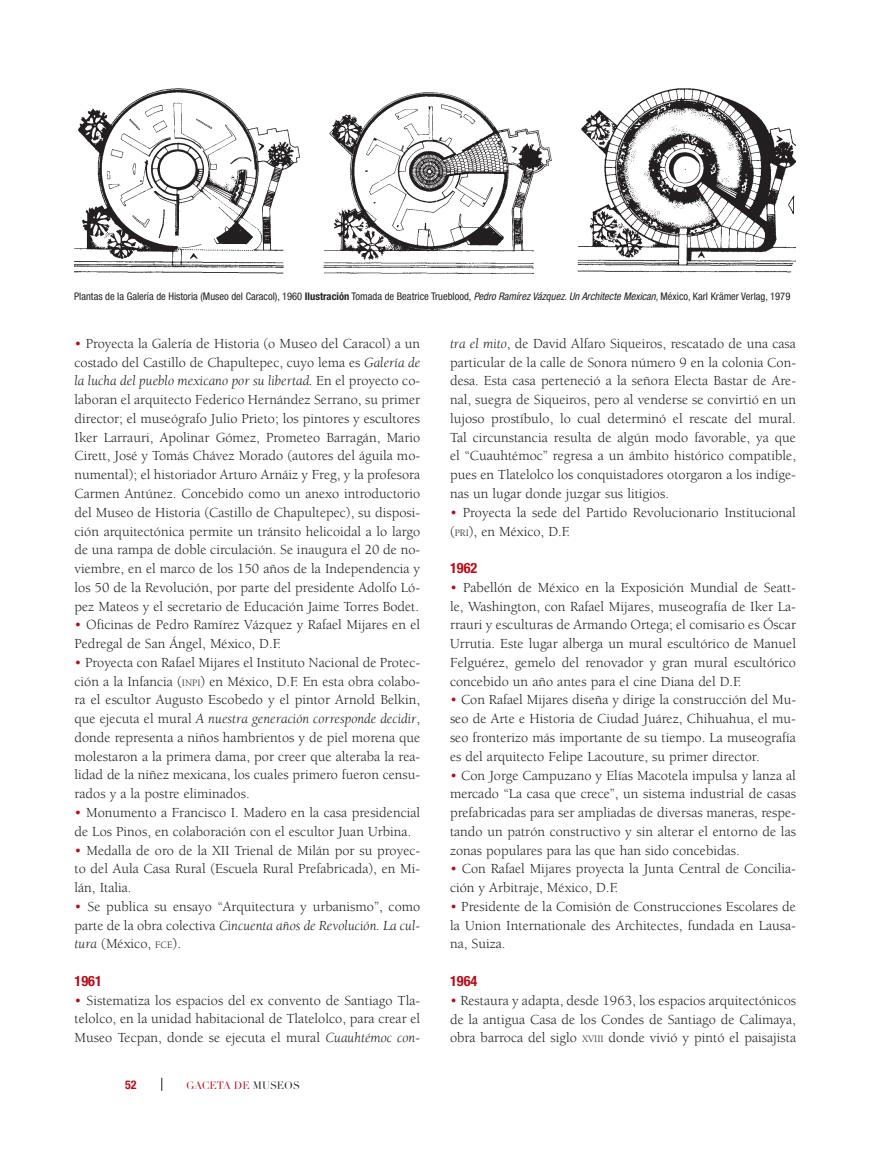
<style>
.page{position:relative;width:881px;height:1149px;background:#fff}
.page>*{position:absolute;margin:0;border:0;box-sizing:border-box;transform-origin:0 0}
.t1{font:14.25px/18.8px "Berkeley";color:#231f20;text-align:justify}
.t2{font:700 condensed 14.25px "Helvetica Neue";color:#b50e1a}
.t3{font:700 condensed 12px "Helvetica Neue";color:#b50e1a}
.t4{font:condensed 10.5px "Helvetica Neue";color:#231f20}
.t5{font:10.5px "Didot LH";letter-spacing:-.005em;color:#b50e1a}
.s1{font-weight:700}
.s2{font-style:italic}
.s3{color:#b50e1a}
.s4{font-size:10.05px}
.s5{font-style:inherit}
.s6{color:#231f20}
</style>
<div class="page">
<svg style="left:161px;top:1077px;width:1px;height:13px"></svg>
<img style="left:74px;top:88px;width:721px;height:186px">
<p class="t4" style="left:74px;top:290px;width:717px">Plantas de la Galería de Historia (Museo del Caracol), 1960 <span class="s1">Ilustración</span> Tomada de Beatrice Trueblood, <span class="s2">Pedro Ramírez Vázquez. Un Architecte Mexican,</span> México, Karl Krämer Verlag, 1979</p>
<p class="t1" style="left:74px;top:334px;width:347px"><span class="s3">•</span> Proyecta la Galería de Historia (o Museo del Caracol) a un costado del Castillo de Chapultepec, cuyo lema es <span class="s2">Galería de la lucha del pueblo mexicano por su libertad.</span> En el proyecto co&shy;laboran el arquitecto Federico Hernández Serrano, su primer director; el museógrafo Julio Prieto; los pintores y escultores Iker Larrauri, Apolinar Gómez, Prometeo Barragán, Mario Cirett, José y Tomás Chávez Morado (autores del águila mo&shy;numental); el historiador Arturo Arnáiz y Freg, y la profesora Carmen Antúnez. Concebido como un anexo introductorio del Museo de Historia (Castillo de Chapultepec), su disposi&shy;ción arquitectónica permite un tránsito helicoidal a lo largo de una rampa de doble circulación. Se inaugura el 20 de no&shy;viembre, en el marco de los 150 años de la Independencia y los 50 de la Revolución, por parte del presidente Adolfo Ló&shy;pez Mateos y el secretario de Educación Jaime Torres Bodet.</p>
<p class="t1" style="left:74px;top:615px;width:347px"><span class="s3">•</span> Oficinas de Pedro Ramírez Vázquez y Rafael Mijares en el<br>Pedregal de San Ángel, México, D.F.</p>
<p class="t1" style="left:74px;top:653px;width:347px"><span class="s3">•</span> Proyecta con Rafael Mijares el Instituto Nacional de Protec&shy;ción a la Infancia (<span class="s4">INPI</span><span class="s5">)</span> en México, D.F. En esta obra colabo&shy;ra el escultor Augusto Escobedo y el pintor Arnold Belkin, que ejecuta el mural <span class="s2">A nuestra generación corresponde decidir</span>, donde representa a niños hambrientos y de piel morena que molestaron a la primera dama, por creer que alteraba la rea&shy;lidad de la niñez mexicana, los cuales primero fueron censu&shy;rados y a la postre eliminados.</p>
<p class="t1" style="left:74px;top:803px;width:347px"><span class="s3">•</span> Monumento a Francisco I. Madero en la casa presidencial de Los Pinos, en colaboración con el escultor Juan Urbina.</p>
<p class="t1" style="left:74px;top:840px;width:347px"><span class="s3">•</span> Medalla de oro de la XII Trienal de Milán por su proyec&shy;to del Aula Casa Rural (Escuela Rural Prefabricada), en Mi&shy;lán, Italia.</p>
<p class="t1" style="left:74px;top:897px;width:347px"><span class="s3">•</span> Se publica su ensayo “Arquitectura y urbanismo”, como parte de la obra colectiva <span class="s2">Cincuenta años de Revolución. La cul&shy;tura</span> (México, <span class="s4">FCE</span><span class="s5">)</span>.</p>
<p class="t2" style="left:74px;top:971px;width:29px">1961</p>
<p class="t1" style="left:74px;top:990px;width:347px"><span class="s3">•</span> Sistematiza los espacios del ex convento de Santiago Tla&shy;telolco, en la unidad habitacional de Tlatelolco, para crear el Museo Tecpan, donde se ejecuta el mural <span class="s2">Cuauhtémoc con-</span></p>
<p class="t3" style="left:125px;top:1077px;width:13px">52</p>
<p class="t5" style="left:186px;top:1078px;width:115px">GACETA DE <span class="s6">MUSEOS</span></p>
<p class="t1" style="left:450px;top:334px;width:347px"><span class="s2">tra el mito</span>, de David Alfaro Siqueiros, rescatado de una casa particular de la calle de Sonora número 9 en la colonia Con&shy;desa. Esta casa perteneció a la señora Electa Bastar de Are&shy;nal, suegra de Siqueiros, pero al venderse se convirtió en un lujoso prostíbulo, lo cual determinó el rescate del mural.<br>Tal circunstancia resulta de algún modo favorable, ya que el “Cuauhtémoc” regresa a un ámbito histórico compatible, pues en Tlatelolco los conquistadores otorgaron a los indíge&shy;nas un lugar donde juzgar sus litigios.</p>
<p class="t1" style="left:450px;top:503px;width:347px"><span class="s3">•</span> Proyecta la sede del Partido Revolucionario Institucional (<span class="s4">PRI</span>), en México, D.F.</p>
<p class="t2" style="left:450px;top:559px;width:29px">1962</p>
<p class="t1" style="left:450px;top:578px;width:347px"><span class="s3">•</span> Pabellón de México en la Exposición Mundial de Seatt&shy;le, Washington, con Rafael Mijares, museografía de Iker La&shy;rrauri y esculturas de Armando Ortega; el comisario es Óscar Urrutia. Este lugar alberga un mural escultórico de Manuel Felguérez, gemelo del renovador y gran mural escultórico concebido un año antes para el cine Diana del D.F.</p>
<p class="t1" style="left:450px;top:690px;width:347px"><span class="s3">•</span> Con Rafael Mijares diseña y dirige la construcción del Mu&shy;seo de Arte e Historia de Ciudad Juárez, Chihuahua, el mu&shy;seo fronterizo más importante de su tiempo. La museografía es del arquitecto Felipe Lacouture, su primer director.</p>
<p class="t1" style="left:450px;top:765px;width:347px"><span class="s3">•</span> Con Jorge Campuzano y Elías Macotela impulsa y lanza al mercado “La casa que crece”, un sistema industrial de casas prefabricadas para ser ampliadas de diversas maneras, respe&shy;tando un patrón constructivo y sin alterar el entorno de las zonas populares para las que han sido concebidas.</p>
<p class="t1" style="left:450px;top:859px;width:347px"><span class="s3">•</span> Con Rafael Mijares proyecta la Junta Central de Concilia&shy;ción y Arbitraje, México, D.F.</p>
<p class="t1" style="left:450px;top:897px;width:347px"><span class="s3">•</span> Presidente de la Comisión de Construcciones Escolares de la Union Internationale des Architectes, fundada en Lausa&shy;na, Suiza.</p>
<p class="t2" style="left:450px;top:971px;width:29px">1964</p>
<p class="t1" style="left:450px;top:990px;width:347px"><span class="s3">•</span> Restaura y adapta, desde 1963, los espacios arquitectónicos de la antigua Casa de los Condes de Santiago de Calimaya, obra barroca del siglo <span class="s4">XVIII</span> donde vivió y pintó el paisajista</p>
</div>
